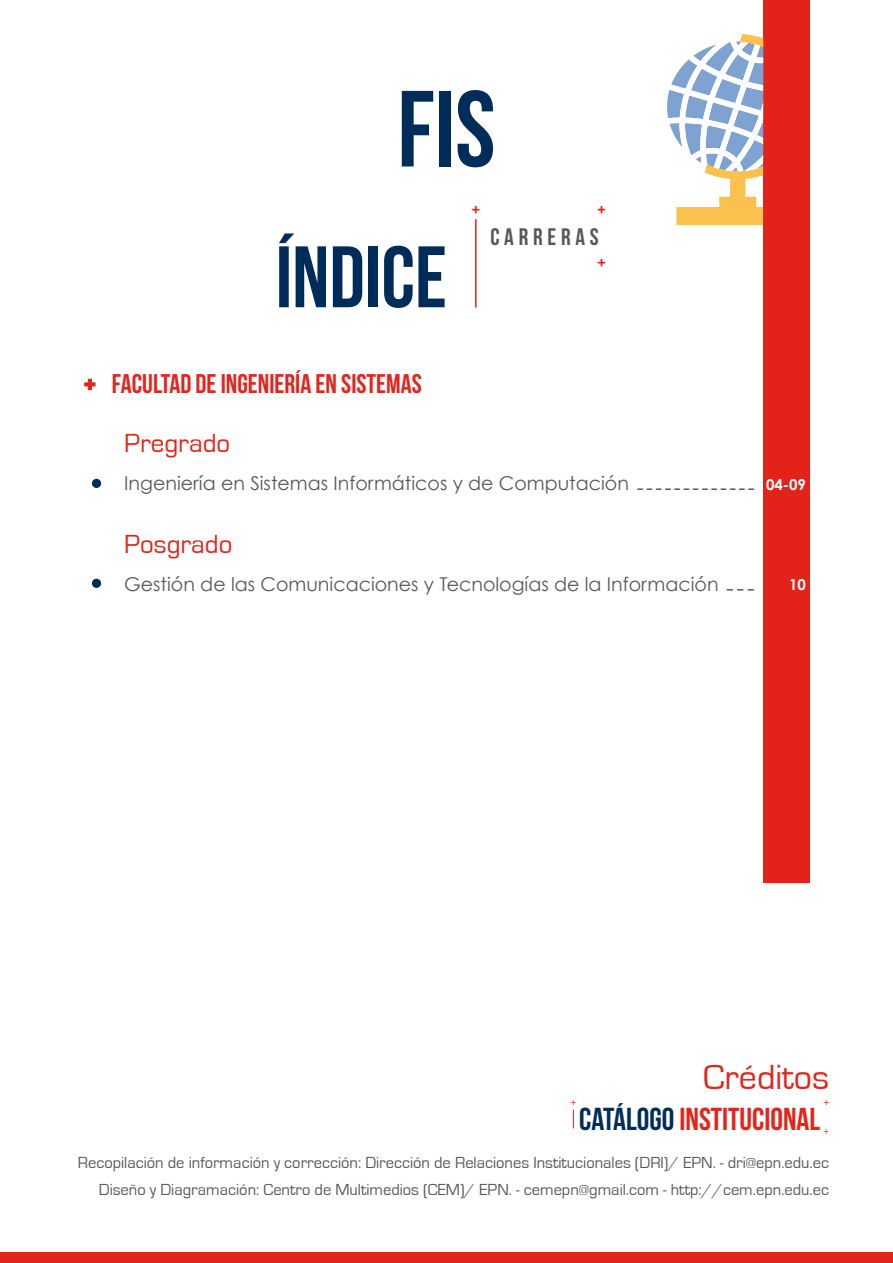
<style>
.page{position:relative;width:893px;height:1263px;background:#fff}
.page>*{position:absolute;margin:0;border:0;box-sizing:border-box;transform-origin:0 0}
.t1{font:108px "Bebas Neue";color:#002c5a}
.t2{font:87px "Bebas Neue";color:#002c5a}
.t3{font:700 60px "Century Gothic";color:#002c5a}
.t4{font:36px "Eurostile";color:#e1261c}
.t5{font:31.8px "Bebas Neue";color:#e1261c}
.t6{font:27px "Bebas Neue";color:#e1261c}
.t7{font:27px "Eurostile";color:#e1261c}
.t8{font:23.85px "Bebas Neue";letter-spacing:.2em;color:#58585a}
.t9{font:21px "Bebas Neue";color:#e32219}
.t10{font:21px "Century Gothic";color:#fff}
.t11{font:19.05px "Century Gothic";color:#58585a}
.t12{font:16.5px/27px "Eurostile";color:#58585a;text-align:right}
.t13{font:700 15px "Century Gothic";color:#fff}
.t14{font:9.6px "Century Gothic";color:#e1261c;scale:1.14 1}
.t15{font:9.6px "Century Gothic";color:#e1261c}
.s1{color:#e32219}
.s2{color:#002d59}
</style>
<div class="page">
<div style="left:763px;top:0;width:46px;height:882px;background:#e32219"></div>
<hr style="left:475px;top:219px;width:2px;height:88px;background:#e32219">
<svg style="left:84px;top:378px;width:12px;height:13px"></svg>
<svg style="left:638px;top:488px;width:115px;height:2px"></svg>
<div style="left:0;top:1252px;width:893px;height:11px;background:#e1261c"></div>
<svg style="left:573px;top:1110px;width:1px;height:18px"></svg>
<svg style="left:727px;top:589px;width:26px;height:2px"></svg>
<svg style="left:667px;top:34px;width:96px;height:191px"></svg>
<h1 class="t1" style="left:397px;top:70px;width:100px">FIS</h1>
<h2 class="t2" style="left:276px;top:229px;width:173px">ÍNDICE</h2>
<h3 class="t6" style="left:85px;top:369px;width:339px"><span class="s1">+</span> FACULTAD DE INGENIERÍA EN SISTEMAS</h3>
<h3 class="t7" style="left:124px;top:429px;width:107px">Pregrado</h3>
<p class="t9" style="left:472px;top:198px;width:10px">+</p>
<p class="t9" style="left:598px;top:198px;width:10px">+</p>
<h3 class="t8" style="left:490px;top:224px;width:110px">CARRERAS</h3>
<p class="t9" style="left:598px;top:251px;width:10px">+</p>
<h3 class="t3" style="left:88px;top:428px;width:18px">.</h3>
<p class="t11" style="left:124px;top:471px;width:506px">Ingeniería en Sistemas Informáticos y de Computación</p>
<p class="t10" style="left:84px;top:470px;width:19px">1.</p>
<h3 class="t3" style="left:88px;top:527px;width:18px">.</h3>
<h3 class="t7" style="left:124px;top:530px;width:110px">Posgrado</h3>
<p class="t11" style="left:124px;top:572px;width:596px">Gestión de las Comunicaciones y Tecnologías de la Información</p>
<p class="t13" style="left:766px;top:475px;width:41px">04-09</p>
<p class="t13" style="left:789px;top:575px;width:18px">10</p>
<h3 class="t4" style="left:703px;top:1057px;width:128px">Créditos</h3>
<h3 class="t5" style="left:579px;top:1101px;width:243px"><span class="s2">CATÁLOGO</span> INSTITUCIONAL</h3>
<p class="t14" style="left:570px;top:1097px;width:7px">+</p>
<p class="t14" style="left:823px;top:1097px;width:7px">+</p>
<p class="t15" style="left:823px;top:1126px;width:7px">+</p>
<p class="t12" style="left:78px;top:1149px;width:753px">Recopilación de información y corrección: Dirección de Relaciones Institucionales (DRI)/ EPN. - dri@epn.edu.ec<br>Diseño y Diagramación: Centro de Multimedios (CEM)/ EPN. - cemepn@gmail.com - http://cem.epn.edu.ec</p>
</div>
